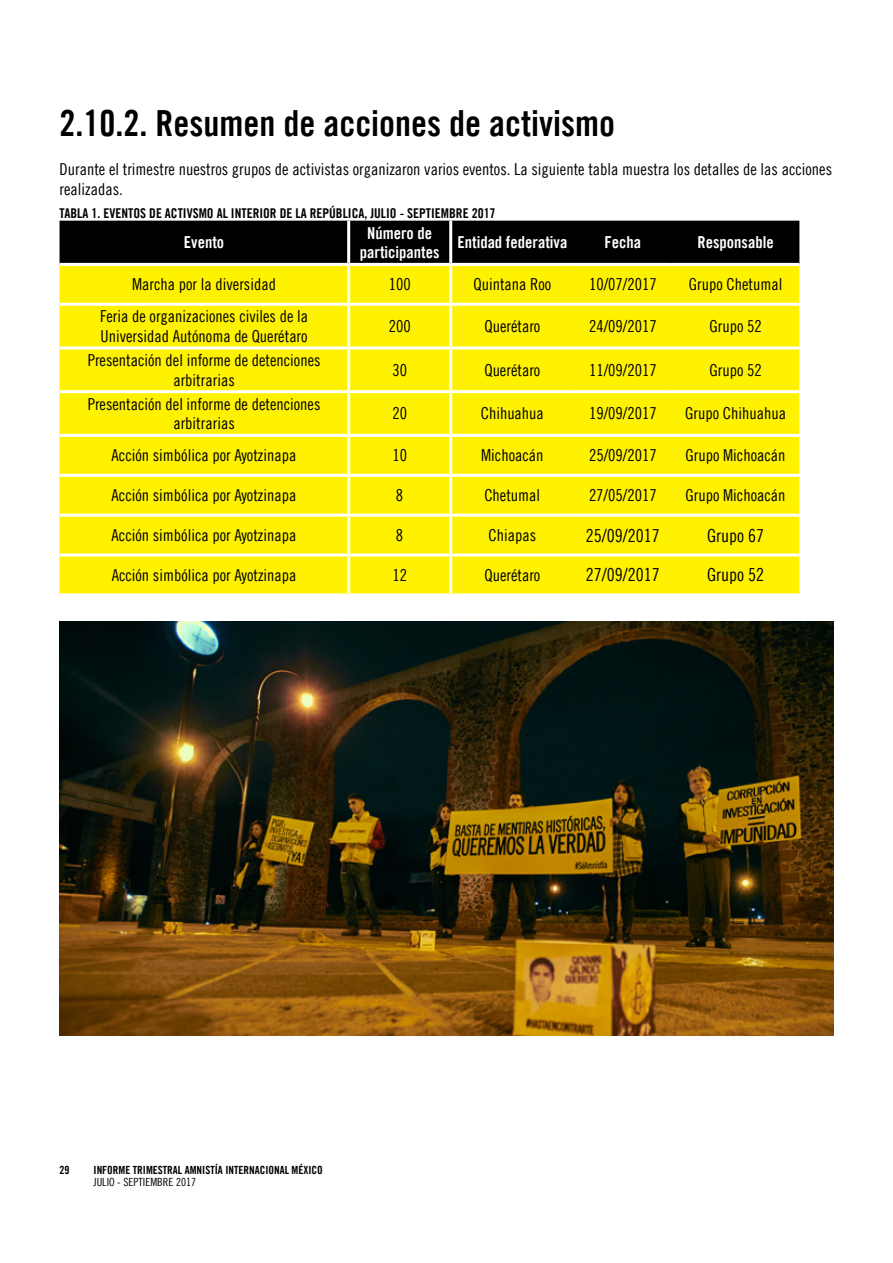
<style>
.page{position:relative;width:893px;height:1263px;background:#fff}
.page>*{position:absolute;margin:0;border:0;box-sizing:border-box;transform-origin:0 0}
.t1{font:36px "Amnesty Trade Gothic Bd Cn 20";color:#000}
.t2{font:18px "Amnesty Trade Gothic Cn 18";color:#000}
.t3{font:16.5px/19.8px "Amnesty Trade Gothic Cn 18";color:#000}
.t4{font:16.5px/19.8px "Amnesty Trade Gothic Bd Cn 20";color:#fff;text-align:center}
.t5{font:13.5px "Amnesty Trade Gothic Bd Cn 20";color:#000}
.t6{font:11.25px "Amnesty Trade Gothic Bd Cn 20";color:#000}
.t7{font:11.25px "Amnesty Trade Gothic Cn 18";color:#000}
</style>
<div class="page">
<div style="left:60px;top:221px;width:739px;height:42px;background:#000"></div>
<div style="left:60px;top:266px;width:739px;height:327px;background:#fff200"></div>
<hr style="left:347px;top:221px;width:3px;height:42px;background:#fff">
<hr style="left:449px;top:221px;width:3px;height:42px;background:#fff">
<hr style="left:347px;top:266px;width:3px;height:37px;background:#fff">
<hr style="left:449px;top:266px;width:3px;height:37px;background:#fff">
<hr style="left:60px;top:303px;width:289px;height:3px;background:#fff">
<hr style="left:349px;top:303px;width:102px;height:3px;background:#fff">
<hr style="left:347px;top:306px;width:3px;height:40px;background:#fff">
<hr style="left:451px;top:303px;width:123px;height:3px;background:#fff">
<hr style="left:449px;top:306px;width:3px;height:40px;background:#fff">
<hr style="left:574px;top:303px;width:98px;height:3px;background:#fff">
<hr style="left:672px;top:303px;width:127px;height:3px;background:#fff">
<hr style="left:60px;top:346px;width:289px;height:3px;background:#fff">
<hr style="left:349px;top:346px;width:102px;height:3px;background:#fff">
<hr style="left:347px;top:349px;width:3px;height:41px;background:#fff">
<hr style="left:451px;top:346px;width:123px;height:3px;background:#fff">
<hr style="left:449px;top:349px;width:3px;height:41px;background:#fff">
<hr style="left:574px;top:346px;width:98px;height:3px;background:#fff">
<hr style="left:672px;top:346px;width:127px;height:3px;background:#fff">
<hr style="left:60px;top:390px;width:289px;height:3px;background:#fff">
<hr style="left:349px;top:390px;width:102px;height:3px;background:#fff">
<hr style="left:347px;top:393px;width:3px;height:41px;background:#fff">
<hr style="left:451px;top:390px;width:123px;height:3px;background:#fff">
<hr style="left:449px;top:393px;width:3px;height:41px;background:#fff">
<hr style="left:574px;top:390px;width:98px;height:3px;background:#fff">
<hr style="left:672px;top:390px;width:127px;height:3px;background:#fff">
<hr style="left:60px;top:434px;width:289px;height:3px;background:#fff">
<hr style="left:349px;top:434px;width:102px;height:3px;background:#fff">
<hr style="left:347px;top:437px;width:3px;height:37px;background:#fff">
<hr style="left:451px;top:434px;width:123px;height:3px;background:#fff">
<hr style="left:449px;top:437px;width:3px;height:37px;background:#fff">
<hr style="left:574px;top:434px;width:98px;height:3px;background:#fff">
<hr style="left:672px;top:434px;width:127px;height:3px;background:#fff">
<hr style="left:60px;top:474px;width:289px;height:3px;background:#fff">
<hr style="left:349px;top:474px;width:102px;height:3px;background:#fff">
<hr style="left:347px;top:477px;width:3px;height:37px;background:#fff">
<hr style="left:451px;top:474px;width:123px;height:3px;background:#fff">
<hr style="left:449px;top:477px;width:3px;height:37px;background:#fff">
<hr style="left:574px;top:474px;width:98px;height:3px;background:#fff">
<hr style="left:672px;top:474px;width:127px;height:3px;background:#fff">
<hr style="left:60px;top:514px;width:289px;height:3px;background:#fff">
<hr style="left:349px;top:514px;width:102px;height:3px;background:#fff">
<hr style="left:347px;top:517px;width:3px;height:36px;background:#fff">
<hr style="left:451px;top:514px;width:123px;height:3px;background:#fff">
<hr style="left:449px;top:517px;width:3px;height:36px;background:#fff">
<hr style="left:574px;top:514px;width:98px;height:3px;background:#fff">
<hr style="left:672px;top:514px;width:127px;height:3px;background:#fff">
<hr style="left:60px;top:553px;width:289px;height:3px;background:#fff">
<hr style="left:349px;top:553px;width:102px;height:3px;background:#fff">
<hr style="left:347px;top:556px;width:3px;height:37px;background:#fff">
<hr style="left:451px;top:553px;width:123px;height:3px;background:#fff">
<hr style="left:449px;top:556px;width:3px;height:37px;background:#fff">
<hr style="left:574px;top:553px;width:98px;height:3px;background:#fff">
<hr style="left:672px;top:553px;width:127px;height:3px;background:#fff">
<img style="left:60px;top:621px;width:773px;height:415px">
<h1 class="t1" style="left:60px;top:101px;width:557px">2.10.2. Resumen de acciones de activismo</h1>
<p class="t3" style="left:60px;top:159px;width:774px">Durante el trimestre nuestros grupos de activistas organizaron varios eventos. La siguiente tabla muestra los detalles de las acciones realizadas.</p>
<p class="t5" style="left:60px;top:205px;width:438px">TABLA 1. EVENTOS DE ACTIVSMO AL INTERIOR DE LA REPÚBLICA, JULIO - SEPTIEMBRE 2017</p>
<p class="t4" style="left:184px;top:233px;width:42px">Evento</p>
<p class="t4" style="left:360px;top:223px;width:81px">Número de participantes</p>
<p class="t4" style="left:457px;top:233px;width:111px">Entidad federativa</p>
<p class="t4" style="left:605px;top:233px;width:38px">Fecha</p>
<p class="t4" style="left:698px;top:233px;width:78px">Responsable</p>
<p class="t3" style="left:132px;top:274px;width:145px">Marcha por la diversidad</p>
<p class="t3" style="left:389px;top:274px;width:23px">100</p>
<p class="t3" style="left:473px;top:274px;width:79px">Quintana Roo</p>
<p class="t3" style="left:589px;top:274px;width:69px">10/07/2017</p>
<p class="t3" style="left:689px;top:274px;width:95px">Grupo Chetumal</p>
<p class="t3" style="left:100px;top:306px;width:209px">Feria de organizaciones civiles de la<br>Universidad Autónoma de Querétaro</p>
<p class="t3" style="left:389px;top:316px;width:23px">200</p>
<p class="t3" style="left:484px;top:316px;width:57px">Querétaro</p>
<p class="t3" style="left:589px;top:316px;width:69px">24/09/2017</p>
<p class="t3" style="left:709px;top:316px;width:54px">Grupo 52</p>
<p class="t3" style="left:88px;top:350px;width:234px;text-align:center">Presentación del informe de detenciones arbitrarias</p>
<p class="t3" style="left:392px;top:360px;width:16px">30</p>
<p class="t3" style="left:484px;top:360px;width:57px">Querétaro</p>
<p class="t3" style="left:589px;top:360px;width:69px">11/09/2017</p>
<p class="t3" style="left:709px;top:360px;width:54px">Grupo 52</p>
<p class="t3" style="left:88px;top:394px;width:234px;text-align:center">Presentación del informe de detenciones arbitrarias</p>
<p class="t3" style="left:392px;top:403px;width:16px">20</p>
<p class="t3" style="left:481px;top:403px;width:65px">Chihuahua</p>
<p class="t3" style="left:589px;top:403px;width:69px">19/09/2017</p>
<p class="t3" style="left:685px;top:403px;width:102px">Grupo Chihuahua</p>
<p class="t3" style="left:112px;top:445px;width:186px">Acción simbólica por Ayotzinapa</p>
<p class="t3" style="left:392px;top:445px;width:16px">10</p>
<p class="t3" style="left:481px;top:445px;width:64px">Michoacán</p>
<p class="t3" style="left:589px;top:445px;width:69px">25/09/2017</p>
<p class="t3" style="left:686px;top:445px;width:101px">Grupo Michoacán</p>
<p class="t3" style="left:112px;top:485px;width:186px">Acción simbólica por Ayotzinapa</p>
<p class="t3" style="left:396px;top:485px;width:9px">8</p>
<p class="t3" style="left:484px;top:485px;width:57px">Chetumal</p>
<p class="t3" style="left:589px;top:485px;width:69px">27/05/2017</p>
<p class="t3" style="left:686px;top:485px;width:101px">Grupo Michoacán</p>
<p class="t3" style="left:112px;top:525px;width:186px">Acción simbólica por Ayotzinapa</p>
<p class="t3" style="left:396px;top:525px;width:9px">8</p>
<p class="t3" style="left:488px;top:525px;width:49px">Chiapas</p>
<p class="t2" style="left:586px;top:524px;width:75px">25/09/2017</p>
<p class="t2" style="left:707px;top:524px;width:58px">Grupo 67</p>
<p class="t3" style="left:112px;top:565px;width:186px">Acción simbólica por Ayotzinapa</p>
<p class="t3" style="left:392px;top:565px;width:16px">12</p>
<p class="t3" style="left:484px;top:565px;width:57px">Querétaro</p>
<p class="t2" style="left:586px;top:564px;width:75px">27/09/2017</p>
<p class="t2" style="left:707px;top:564px;width:58px">Grupo 52</p>
<p class="t6" style="left:60px;top:1163px;width:11px">29</p>
<p class="t6" style="left:94px;top:1163px;width:231px">INFORME TRIMESTRAL AMNISTÍA INTERNACIONAL MÉXICO</p>
<p class="t7" style="left:94px;top:1176px;width:104px">JULIO - SEPTIEMBRE 2017</p>
</div>
